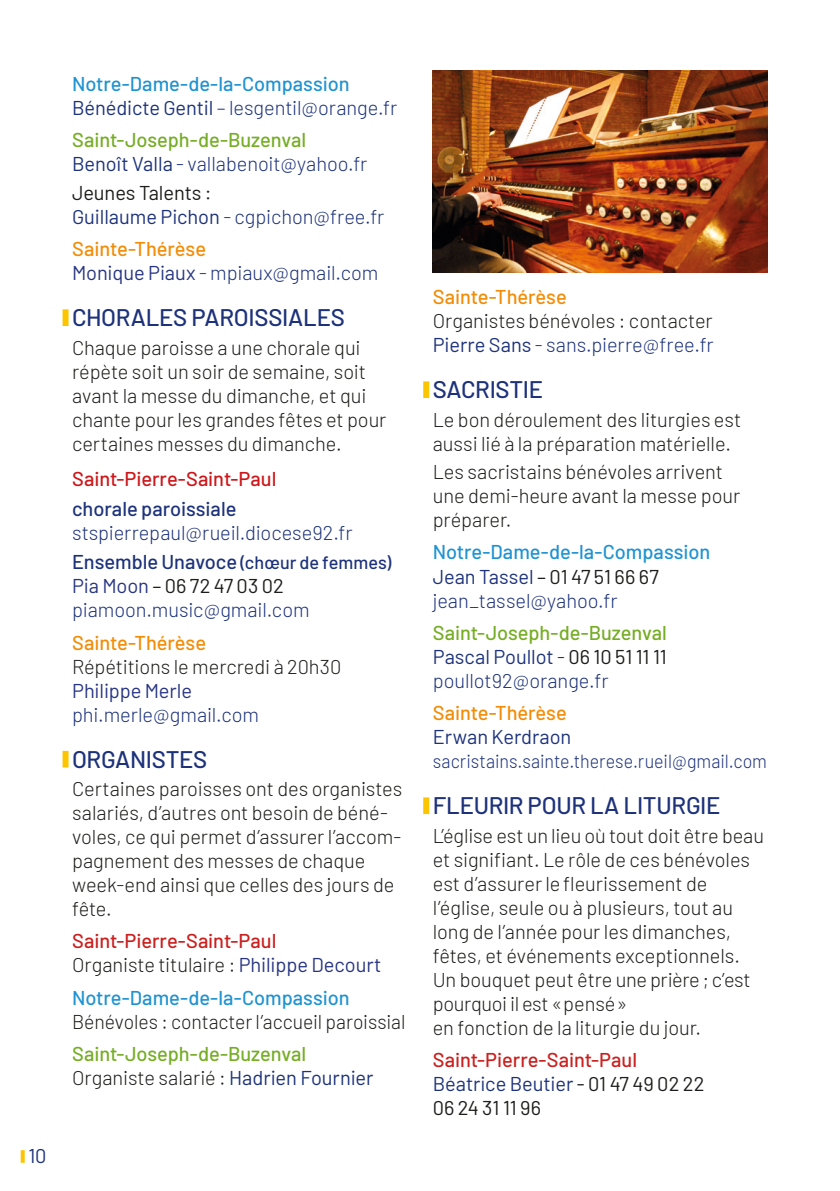
<style>
.page{position:relative;width:840px;height:1191px;background:#fff}
.page>*{position:absolute;margin:0;border:0;box-sizing:border-box;transform-origin:0 0}
.Titre_paragraphe{font:500 24px "Barlow";letter-spacing:-.01em;color:#1d327b}
.Texte_Espac_0_8{font:300 20px/24px "Barlow";letter-spacing:-.005em;color:#1d1d1b}
.Texte_light{font:300 20px/24px "Barlow";letter-spacing:-.005em;color:#1d327b}
.Texte_light-2{font:300 20px/24px "Barlow";letter-spacing:-.005em;color:#1d1d1b}
.Petit_titre_paragrap{font:500 20px "Barlow";color:#1f93d1}
.Petit_titre_paragrap-2{font:500 20px "Barlow";letter-spacing:-.005em;color:#76ad25}
.Petit_titre_paragrap-3{font:500 20px "Barlow";letter-spacing:-.005em;color:#f28c06}
.Texte_light-3{font:20px "Barlow";color:#1d1d1b}
.Sous_titre_paragraph{font:500 20px "Barlow";color:#1d327b}
.Petit_titre_paragrap-4{font:500 20px "Barlow";color:#ca201e}
.Texte_light-4{font:20px "Barlow";letter-spacing:-.005em;color:#1d327b}
.Petit_titre_paragrap-5{font:500 20px "Barlow";color:#cd171a}
.Texte_Espac_0_8-2{font:20px "Barlow";letter-spacing:-.005em;color:#1d1d1b}
.Texte_light-5{font:20px "Barlow";letter-spacing:-.01em;color:#283583}
.Pagination_imp{font:20px "Barlow";color:#1d327b}
.Texte_light-6{font:300 19px "Barlow";color:#1d327b;scale:.94 1}
.s1{font-weight:400}
.s2{font-weight:400;color:#283583}
.s3{font-size:18px}
.s4{color:#283583}
.s5{font-weight:400;color:#1d327b}
.s6{color:#1d327b}
.s7{color:#1d1d1b}
.s8{font-weight:400;color:#1d1d1b}
</style>
<div class="page">
<div style="left:62px;top:309px;width:6px;height:17px;background:#fdc400"></div>
<div style="left:62px;top:751px;width:6px;height:16px;background:#fdc400"></div>
<div style="left:423px;top:381px;width:6px;height:17px;background:#fdc400"></div>
<div style="left:423px;top:797px;width:6px;height:17px;background:#fdc400"></div>
<img style="left:432px;top:71px;width:335px;height:201px">
<svg style="left:21px;top:1150px;width:4px;height:12px"></svg>
<p class="Pagination_imp" style="left:28px;top:1141px;width:20px">10</p>
<p class="Petit_titre_paragrap" style="left:72px;top:69px;width:279px">Notre-Dame-de-la-Compassion</p>
<p class="Texte_light" style="left:72px;top:94px;width:326px"><span class="s1">Bénédicte Gentil</span> – lesgentil@orange.fr</p>
<p class="Petit_titre_paragrap-2" style="left:72px;top:125px;width:235px">Saint-Joseph-de-Buzenval</p>
<p class="Texte_light" style="left:72px;top:151px;width:297px"><span class="s1">Benoît Valla</span> - vallabenoit@yahoo.fr</p>
<p class="Texte_Espac_0_8-2" style="left:72px;top:178px;width:141px">Jeunes Talents :</p>
<p class="Texte_light" style="left:72px;top:203px;width:314px"><span class="s1">Guillaume Pichon</span> - cgpichon@free.fr</p>
<p class="Petit_titre_paragrap-3" style="left:72px;top:234px;width:135px">Sainte-Thérèse</p>
<p class="Texte_light" style="left:72px;top:259px;width:308px"><span class="s2">Monique Piaux</span> - mpiaux@gmail.com</p>
<p class="Titre_paragraphe" style="left:72px;top:300px;width:274px">CHORALES PAROISSIALES</p>
<p class="Texte_Espac_0_8" style="left:72px;top:334px;width:316px">Chaque paroisse a une chorale qui répète soit un soir de semaine, soit avant la messe du dimanche, et qui chante pour les grandes fêtes et pour certaines messes du dimanche.</p>
<p class="Petit_titre_paragrap-5" style="left:72px;top:464px;width:206px">Saint-Pierre-Saint-Paul</p>
<p class="Sous_titre_paragraph" style="left:72px;top:494px;width:166px">chorale paroissiale</p>
<p class="Texte_light" style="left:72px;top:519px;width:282px">stspierrepaul@rueil.diocese92.fr</p>
<p class="Sous_titre_paragraph" style="left:72px;top:547px;width:321px">Ensemble Unavoce <span class="s3">(chœur de femmes)</span></p>
<p class="Texte_light-3" style="left:72px;top:571px;width:213px"><span class="s4">Pia Moon</span> – 06 72 47 03 02</p>
<p class="Texte_light" style="left:72px;top:596px;width:239px">piamoon.music@gmail.com</p>
<p class="Petit_titre_paragrap-3" style="left:72px;top:628px;width:135px">Sainte-Thérèse</p>
<p class="Texte_light-2" style="left:72px;top:653px;width:270px">Répétitions le mercredi à 20h30</p>
<p class="Texte_light-5" style="left:72px;top:676px;width:121px">Philippe Merle</p>
<p class="Texte_light" style="left:72px;top:701px;width:188px">phi.merle@gmail.com</p>
<p class="Titre_paragraphe" style="left:72px;top:741px;width:137px">ORGANISTES</p>
<p class="Texte_Espac_0_8" style="left:72px;top:775px;width:331px">Certaines paroisses ont des organistes salariés, d’autres ont besoin de béné&shy;voles, ce qui permet d’assurer l’accom&shy;pagnement des messes de chaque week-end ainsi que celles des jours de fête.</p>
<p class="Petit_titre_paragrap-4" style="left:72px;top:926px;width:206px">Saint-Pierre-Saint-Paul</p>
<p class="Texte_light-2" style="left:72px;top:951px;width:311px">Organiste titulaire : <span class="s2">Philippe Decourt</span></p>
<p class="Petit_titre_paragrap" style="left:72px;top:983px;width:279px">Notre-Dame-de-la-Compassion</p>
<p class="Texte_light-2" style="left:72px;top:1008px;width:335px">Bénévoles : contacter l’accueil paroissial</p>
<p class="Petit_titre_paragrap-2" style="left:72px;top:1039px;width:235px">Saint-Joseph-de-Buzenval</p>
<p class="Texte_light-2" style="left:72px;top:1064px;width:302px">Organiste salarié : <span class="s5">Hadrien Fournier</span></p>
<p class="Petit_titre_paragrap-3" style="left:432px;top:282px;width:135px">Sainte-Thérèse</p>
<p class="Texte_light-2" style="left:432px;top:307px;width:282px">Organistes bénévoles : contacter<br><span class="s5">Pierre Sans</span> <span class="s6">- sans.pierre@free.fr</span></p>
<p class="Titre_paragraphe" style="left:432px;top:372px;width:112px">SACRISTIE</p>
<p class="Texte_Espac_0_8" style="left:432px;top:406px;width:310px">Le bon déroulement des liturgies est aussi lié à la préparation matérielle.</p>
<p class="Texte_Espac_0_8" style="left:432px;top:458px;width:309px">Les sacristains bénévoles arrivent une demi-heure avant la messe pour préparer.</p>
<p class="Petit_titre_paragrap" style="left:432px;top:538px;width:279px">Notre-Dame-de-la-Compassion</p>
<p class="Texte_light-3" style="left:432px;top:562px;width:227px"><span class="s6">Jean Tassel</span> – 01 47 51 66 67</p>
<p class="Texte_light" style="left:432px;top:587px;width:186px">jean_tassel@yahoo.fr</p>
<p class="Petit_titre_paragrap-2" style="left:432px;top:618px;width:235px">Saint-Joseph-de-Buzenval</p>
<p class="Texte_light" style="left:432px;top:643px;width:235px"><span class="s1">Pascal Poullot</span> <span class="s7">-</span> <span class="s8">06 10 51 11 11 </span>poullot92@orange.fr</p>
<p class="Petit_titre_paragrap-3" style="left:432px;top:698px;width:135px">Sainte-Thérèse</p>
<p class="Texte_light-4" style="left:432px;top:722px;width:140px">Erwan Kerdraon</p>
<p class="Texte_light-6" style="left:432px;top:747px;width:357px">sacristains.sainte.therese.rueil@gmail.com</p>
<p class="Titre_paragraphe" style="left:432px;top:788px;width:289px">FLEURIR POUR LA LITURGIE</p>
<p class="Texte_Espac_0_8" style="left:432px;top:822px;width:332px">L’église est un lieu où tout doit être beau et signifiant. Le rôle de ces bénévoles est d’assurer le fleurissement de l’église, seule ou à plusieurs, tout au long de l’année pour les dimanches, fêtes, et événements exceptionnels.<br>Un bouquet peut être une prière ; c’est pourquoi il est «pensé»<br>en fonction de la liturgie du jour.</p>
<p class="Petit_titre_paragrap-4" style="left:432px;top:1045px;width:206px">Saint-Pierre-Saint-Paul</p>
<p class="Texte_light-4" style="left:432px;top:1069px;width:273px">Béatrice Beutier <span class="s7">- 01 47 49 02 22</span></p>
<p class="Texte_light-3" style="left:432px;top:1093px;width:110px">06 24 31 11 96</p>
</div>
